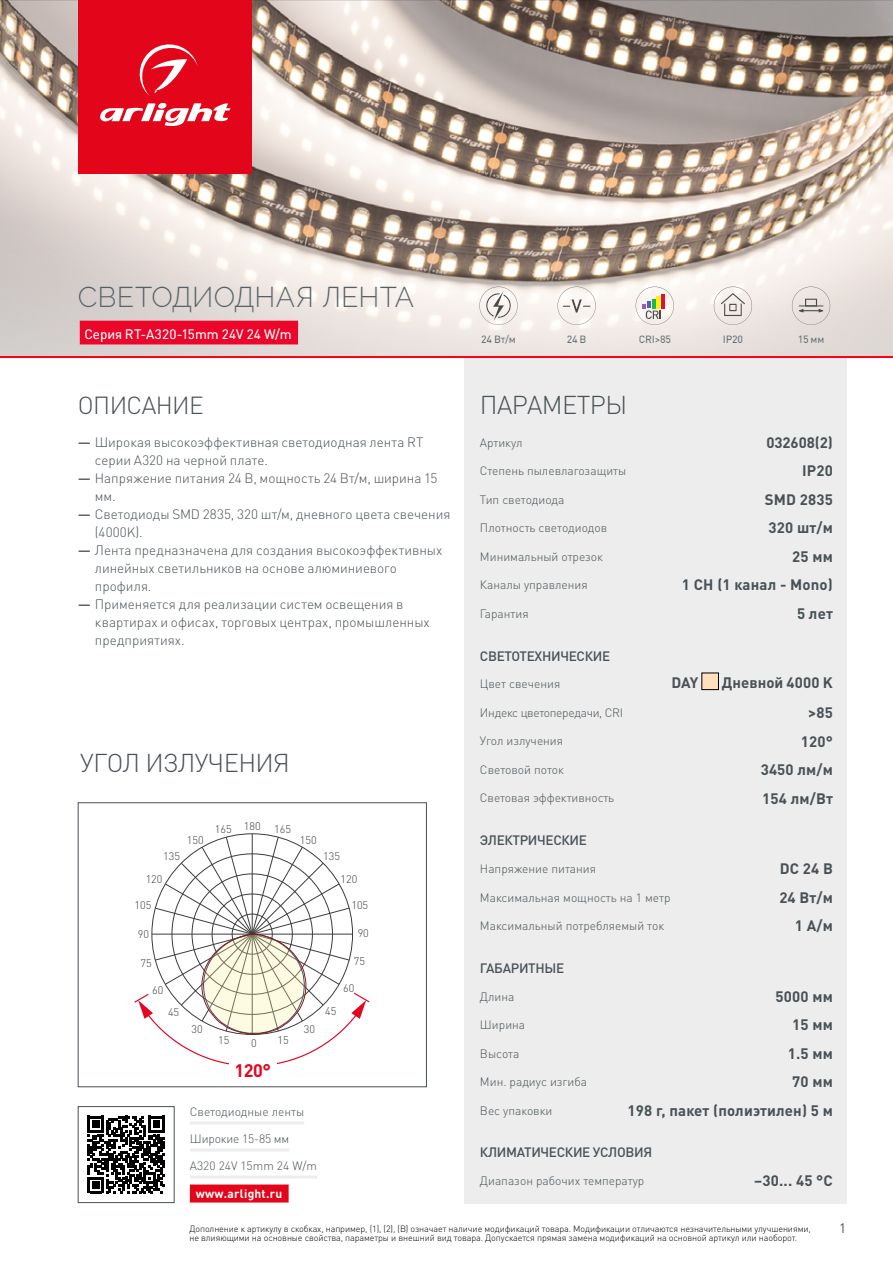
<style>
.page{position:relative;width:893px;height:1263px;background:#fff}
.page>*{position:absolute;margin:0;border:0;box-sizing:border-box;transform-origin:0 0}
.t1{font:300 28.5px "Raleway";letter-spacing:.005em;color:#485156}
.t2{font:300 25.5px "DIN Pro";letter-spacing:-.025em;color:#485156}
.t3{font:300 24.45px "DIN Pro";letter-spacing:-.025em;color:#485156}
.t4{font:700 18px "DIN Pro";color:#e40521}
.t5{font:700 15px "DIN Pro";letter-spacing:.01em;color:#485156}
.t6{font:300 13.5px/18px "DIN Pro";color:#485156}
.t7{font:500 13.5px "DIN Pro";letter-spacing:-.025em;color:#485156}
.t8{font:13.5px "DIN Pro";letter-spacing:.005em;color:#fff}
.t9{font:13.5px "DIN Pro";color:#485156}
.t10{font:300 12px "DIN Pro";color:#485156}
.t11{font:300 12px "DIN Pro";letter-spacing:-.025em;color:#485156}
.t12{font:700 12px "DIN Pro";letter-spacing:.02em;color:#fff}
.t13{font:300 10.95px "DIN Pro";color:#3c3c3b}
.t14{font:500 10.5px "DIN Pro";letter-spacing:-.025em;color:#485156}
.t15{font:300 9px/9px "DIN Pro";letter-spacing:-.01em;color:#000}
.s1{font-weight:500}
</style>
<div class="page">
<div style="left:464px;top:357px;width:383px;height:846px;background:#ededed"></div>
<div style="left:702px;top:673px;width:16px;height:17px;background:#fee0bc"></div>
<div style="left:702px;top:673px;width:17px;height:17px;border:1px solid #000"></div>
<img style="left:0;top:0;width:893px;height:195px">
<svg style="left:88px;top:1116px;width:77px;height:77px"></svg>
<div style="left:78px;top:1106px;width:96px;height:97px;border:1px solid #485156"></div>
<hr style="left:190px;top:1121px;width:114px;height:3px;background:#ededed">
<hr style="left:190px;top:1148px;width:99px;height:3px;background:#ededed">
<hr style="left:190px;top:1175px;width:127px;height:3px;background:#ededed">
<div style="left:190px;top:1184px;width:99px;height:18px;background:#e3051a"></div>
<hr style="left:252px;top:834px;width:1px;height:100px;background:#3c3c3b">
<svg style="left:134px;top:836px;width:236px;height:229px"></svg>
<div style="left:78px;top:802px;width:349px;height:285px;border:1px solid #485156"></div>
<div style="left:229px;top:1057px;width:47px;height:26px;background:#fff"></div>
<div style="left:78px;top:0;width:174px;height:174px;background:#e3051a"></div>
<svg style="left:100px;top:103px;width:130px;height:23px"></svg>
<svg style="left:139px;top:44px;width:59px;height:52px"></svg>
<svg style="left:0;top:195px;width:893px;height:162px;background:#dac7c2"></svg>
<hr style="left:0;top:357px;width:893px;height:1px;background:#ff0019">
<h1 class="t1" style="left:78px;top:280px;width:338px">СВЕТОДИОДНАЯ ЛЕНТА</h1>
<p class="t8" style="left:84px;top:324px;width:209px">Серия RT-A320-15mm 24V 24 W/m</p>
<h3 class="t3" style="left:78px;top:388px;width:127px">ОПИСАНИЕ</h3>
<p class="t6" style="left:95px;top:432px;width:330px;text-indent:-17px"><span class="s1">—</span> Широкая высокоэффективная светодиодная лента RT серии A320 на черной плате.</p>
<p class="t6" style="left:95px;top:468px;width:344px;text-indent:-17px"><span class="s1">—</span> Напряжение питания 24 В, мощность 24 Вт/м, ширина 15 мм.</p>
<p class="t6" style="left:95px;top:504px;width:357px;text-indent:-17px"><span class="s1">—</span> Светодиоды SMD 2835, 320 шт/м, дневного цвета свечения (4000K).</p>
<p class="t6" style="left:95px;top:540px;width:349px;text-indent:-17px"><span class="s1">—</span> Лента предназначена для создания высокоэффективных линейных светильников на основе алюминиевого профиля.</p>
<p class="t6" style="left:95px;top:594px;width:336px;text-indent:-17px"><span class="s1">—</span> Применяется для реализации систем освещения в квартирах и офисах, торговых центрах, промышленных предприятиях.</p>
<h2 class="t2" style="left:80px;top:745px;width:211px">УГОЛ ИЗЛУЧЕНИЯ</h2>
<p class="t13" style="left:163px;top:849px;width:18px">135</p>
<p class="t13" style="left:146px;top:871px;width:18px">120</p>
<p class="t13" style="left:135px;top:897px;width:18px">105</p>
<p class="t13" style="left:138px;top:927px;width:13px">90</p>
<p class="t13" style="left:141px;top:955px;width:13px">75</p>
<p class="t13" style="left:152px;top:982px;width:13px">60</p>
<p class="t13" style="left:168px;top:1004px;width:13px">45</p>
<p class="t13" style="left:187px;top:832px;width:18px">150</p>
<p class="t13" style="left:192px;top:1021px;width:13px">30</p>
<p class="t13" style="left:215px;top:821px;width:18px">165</p>
<p class="t13" style="left:244px;top:818px;width:18px">180</p>
<p class="t13" style="left:274px;top:822px;width:18px">165</p>
<p class="t13" style="left:218px;top:1032px;width:13px">15</p>
<p class="t13" style="left:251px;top:1036px;width:7px">0</p>
<p class="t13" style="left:277px;top:1032px;width:13px">15</p>
<h3 class="t4" style="left:234px;top:1058px;width:38px">120°</h3>
<p class="t13" style="left:300px;top:832px;width:18px">150</p>
<p class="t13" style="left:304px;top:1021px;width:13px">30</p>
<p class="t13" style="left:323px;top:849px;width:18px">135</p>
<p class="t13" style="left:340px;top:871px;width:18px">120</p>
<p class="t13" style="left:351px;top:897px;width:18px">105</p>
<p class="t13" style="left:358px;top:926px;width:13px">90</p>
<p class="t13" style="left:354px;top:954px;width:13px">75</p>
<p class="t13" style="left:343px;top:980px;width:13px">60</p>
<p class="t13" style="left:325px;top:1004px;width:13px">45</p>
<p class="t10" style="left:190px;top:1103px;width:116px">Светодиодные ленты</p>
<p class="t10" style="left:190px;top:1130px;width:101px">Широкие 15-85 мм</p>
<p class="t10" style="left:190px;top:1157px;width:129px">A320 24V 15mm 24 W/m</p>
<p class="t12" style="left:196px;top:1185px;width:88px">www.arlight.ru</p>
<p class="t14" style="left:481px;top:332px;width:36px">24 Вт/м</p>
<p class="t14" style="left:567px;top:332px;width:21px">24 В</p>
<p class="t14" style="left:639px;top:332px;width:34px">CRI&gt;85</p>
<p class="t14" style="left:723px;top:332px;width:22px">IP20</p>
<p class="t14" style="left:798px;top:332px;width:28px">15 мм</p>
<h2 class="t2" style="left:480px;top:388px;width:149px">ПАРАМЕТРЫ</h2>
<p class="t10" style="left:480px;top:434px;width:44px">Артикул</p>
<p class="t5" style="left:766px;top:432px;width:68px">032608(2)</p>
<p class="t10" style="left:480px;top:463px;width:148px">Степень пылевлагозащиты</p>
<p class="t5" style="left:802px;top:461px;width:32px">IP20</p>
<p class="t10" style="left:480px;top:491px;width:86px">Тип светодиода</p>
<p class="t5" style="left:765px;top:489px;width:70px">SMD 2835</p>
<p class="t10" style="left:480px;top:520px;width:129px">Плотность светодиодов</p>
<p class="t5" style="left:769px;top:518px;width:66px">320 шт/м</p>
<p class="t10" style="left:480px;top:548px;width:124px">Минимальный отрезок</p>
<p class="t5" style="left:792px;top:546px;width:42px">25 мм</p>
<p class="t10" style="left:480px;top:577px;width:109px">Каналы управления</p>
<p class="t5" style="left:682px;top:575px;width:152px">1 CH (1 канал - Mono)</p>
<p class="t10" style="left:480px;top:605px;width:50px">Гарантия</p>
<p class="t5" style="left:797px;top:603px;width:37px">5 лет</p>
<p class="t7" style="left:480px;top:646px;width:132px">СВЕТОТЕХНИЧЕСКИЕ</p>
<p class="t10" style="left:480px;top:676px;width:82px">Цвет свечения</p>
<p class="t5" style="left:671px;top:672px;width:29px">DAY</p>
<p class="t5" style="left:722px;top:672px;width:113px">Дневной 4000 K</p>
<p class="t11" style="left:480px;top:704px;width:145px">Индекс цветопередачи, CRI</p>
<p class="t5" style="left:808px;top:702px;width:26px">&gt;85</p>
<p class="t10" style="left:480px;top:733px;width:85px">Угол излучения</p>
<p class="t5" style="left:801px;top:731px;width:34px">120°</p>
<p class="t10" style="left:480px;top:761px;width:86px">Световой поток</p>
<p class="t5" style="left:761px;top:759px;width:74px">3450 лм/м</p>
<p class="t10" style="left:480px;top:790px;width:136px">Световая эффективность</p>
<p class="t5" style="left:762px;top:788px;width:72px">154 лм/Вт</p>
<p class="t7" style="left:480px;top:831px;width:109px">ЭЛЕКТРИЧЕСКИЕ</p>
<p class="t10" style="left:480px;top:860px;width:118px">Напряжение питания</p>
<p class="t5" style="left:780px;top:858px;width:55px">DC 24 В</p>
<p class="t10" style="left:480px;top:889px;width:192px">Максимальная мощность на 1 метр</p>
<p class="t5" style="left:779px;top:887px;width:55px">24 Вт/м</p>
<p class="t10" style="left:480px;top:917px;width:186px">Максимальный потребляемый ток</p>
<p class="t5" style="left:795px;top:915px;width:39px">1 А/м</p>
<p class="t7" style="left:480px;top:959px;width:86px">ГАБАРИТНЫЕ</p>
<p class="t10" style="left:480px;top:988px;width:36px">Длина</p>
<p class="t5" style="left:776px;top:986px;width:59px">5000 мм</p>
<p class="t10" style="left:480px;top:1017px;width:47px">Ширина</p>
<p class="t5" style="left:792px;top:1015px;width:42px">15 мм</p>
<p class="t10" style="left:480px;top:1045px;width:41px">Высота</p>
<p class="t5" style="left:788px;top:1043px;width:47px">1.5 мм</p>
<p class="t10" style="left:480px;top:1074px;width:109px">Мин. радиус изгиба</p>
<p class="t5" style="left:792px;top:1072px;width:42px">70 мм</p>
<p class="t10" style="left:480px;top:1102px;width:74px">Вес упаковки</p>
<p class="t5" style="left:627px;top:1100px;width:207px">198 г, пакет (полиэтилен) 5 м</p>
<p class="t7" style="left:480px;top:1143px;width:174px">КЛИМАТИЧЕСКИЕ УСЛОВИЯ</p>
<p class="t10" style="left:480px;top:1173px;width:166px">Диапазон рабочих температур</p>
<p class="t5" style="left:754px;top:1171px;width:80px">–30... 45 °C</p>
<p class="t15" style="left:189px;top:1224px;width:623px">Дополнение к артикулу в скобках, например, (1), (2), (B) означает наличие модификаций товара. Модификации отличаются незначительными улучшениями, не влияющими на основные свойства, параметры и внешний вид товара. Допускается прямая замена модификаций на основной артикул или наоборот.</p>
<p class="t9" style="left:839px;top:1219px;width:9px">1</p>
</div>
